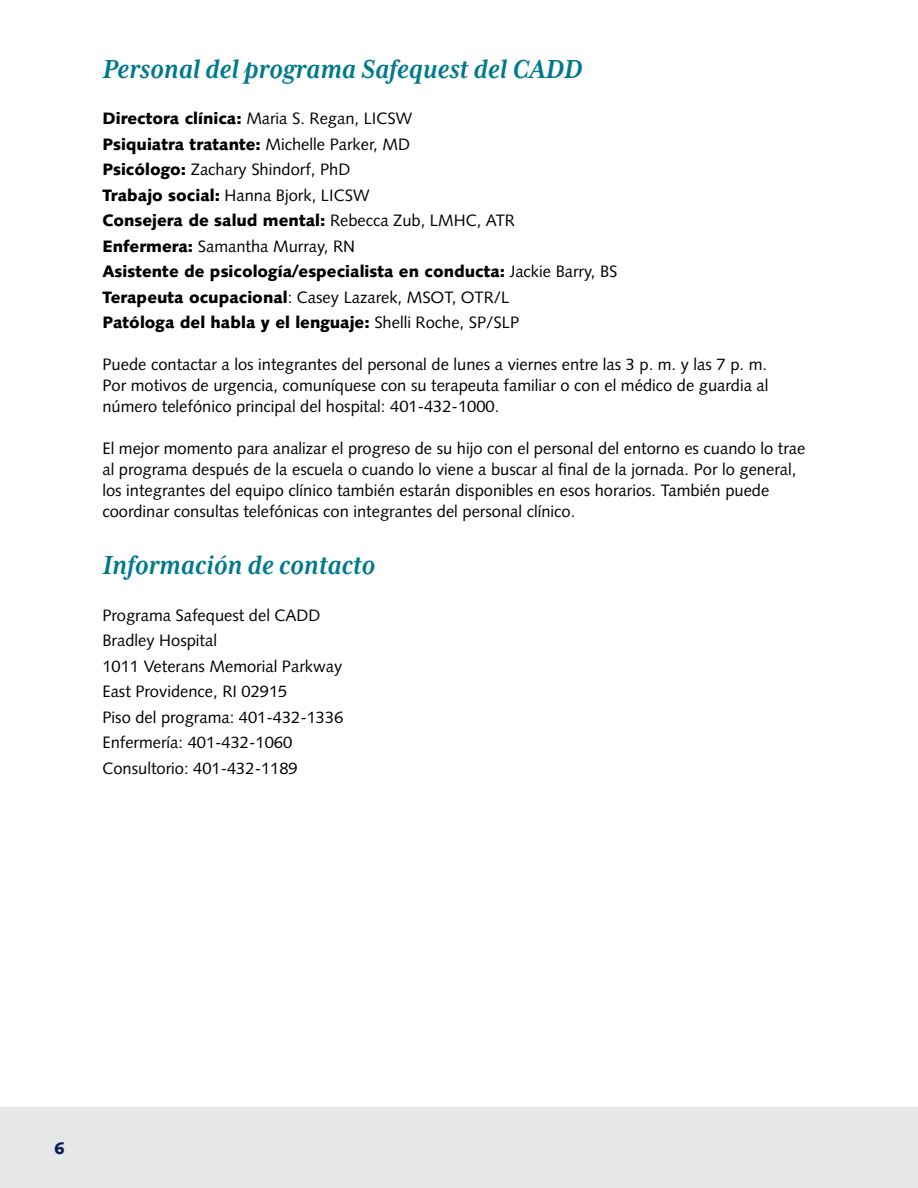
<style>
.page{position:relative;width:918px;height:1188px;background:#fff}
.page>*{position:absolute;margin:0;border:0;box-sizing:border-box;transform-origin:0 0}
.t1{font:italic 700 30px "Mrs Eaves XL Serif Nar OT";color:#00798e}
.t2{font:16.5px/25.5px "Syntax";color:#000}
.t3{font:900 16.5px/25.5px "Syntax";color:#000}
.t4{font:900 16.5px "Syntax";color:#0a1a5d}
.s1{font-weight:400}
</style>
<div class="page">
<div style="left:0;top:1107px;width:918px;height:81px;background:#e6e7e8"></div>
<h1 class="t1" style="left:102px;top:54px;width:482px">Personal del programa Safequest del CADD</h1>
<p class="t3" style="left:102px;top:106px;width:517px">Directora clínica: <span class="s1">Maria S. Regan, LICSW<br></span>Psiquiatra tratante: <span class="s1">Michelle Parker, MD<br></span>Psicólogo: <span class="s1">Zachary Shindorf, PhD<br></span>Trabajo social: <span class="s1">Hanna Bjork, LICSW<br></span>Consejera de salud mental: <span class="s1">Rebecca Zub, LMHC, ATR<br></span>Enfermera: <span class="s1">Samantha Murray, RN<br></span>Asistente de psicología/especialista en conducta: <span class="s1">Jackie Barry, BS </span>Terapeuta ocupacional<span class="s1">: Casey Lazarek, MSOT, OTR/L<br></span>Patóloga del habla y el lenguaje: <span class="s1">Shelli Roche, SP/SLP</span></p>
<p class="t2" style="left:102px;top:354px;width:668px;line-height:21px;text-align:justify">Puede contactar a los integrantes del personal de lunes a viernes entre las 3 p. m. y las 7 p. m.<br>Por motivos de urgencia, comuníquese con su terapeuta familiar o con el médico de guardia al número telefónico principal del hospital: 401-432-1000.</p>
<p class="t2" style="left:102px;top:438px;width:704px;line-height:21px">El mejor momento para analizar el progreso de su hijo con el personal del entorno es cuando lo trae al programa después de la escuela o cuando lo viene a buscar al final de la jornada. Por lo general, los integrantes del equipo clínico también estarán disponibles en esos horarios. También puede coordinar consultas telefónicas con integrantes del personal clínico.</p>
<h1 class="t1" style="left:102px;top:550px;width:275px">Información de contacto</h1>
<p class="t2" style="left:102px;top:603px;width:243px">Programa Safequest del CADD<br>Bradley Hospital<br>1011 Veterans Memorial Parkway<br>East Providence, RI 02915<br>Piso del programa: 401-432-1336<br>Enfermería: 401-432-1060<br>Consultorio: 401-432-1189</p>
<p class="t4" style="left:54px;top:1138px;width:12px">6</p>
</div>
